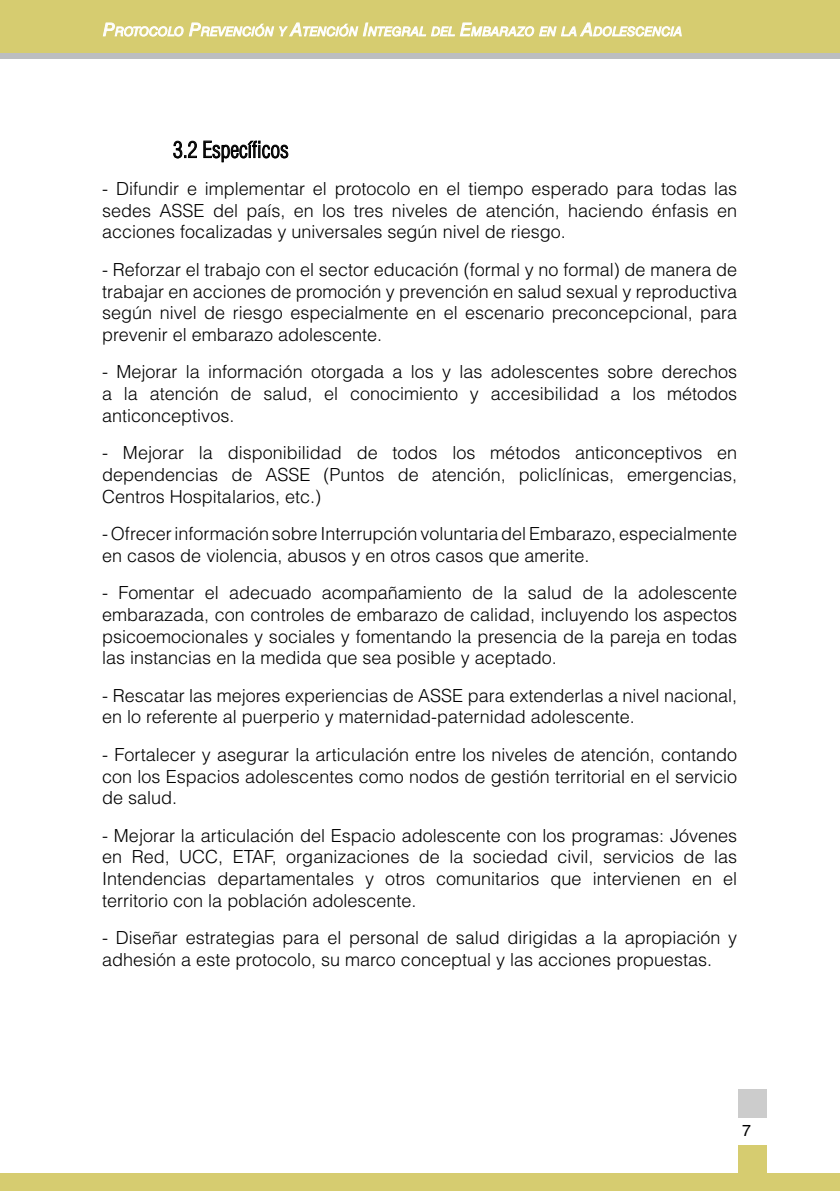
<style>
.page{position:relative;width:840px;height:1191px;background:#fff}
.page>*{position:absolute;margin:0;border:0;box-sizing:border-box;transform-origin:0 0}
.t1{font:300 condensed 22px "Helvetica LT Std";color:#000}
.t2{font:300 18px/21.6px "Helvetica LT Std";color:#000;text-align:justify}
.t3{font:16px "Helvetica LT Std";color:#000}
.t4{font:italic 12.6px "Helvetica LT Std";color:#fff}
.s1{font-size:18px}
</style>
<div class="page">
<div style="left:0;top:0;width:839px;height:55px;background:#d6cc70"></div>
<svg style="left:103px;top:23px;width:80px;height:14px"></svg>
<svg style="left:189px;top:22px;width:492px;height:15px"></svg>
<div style="left:737px;top:1089px;width:28px;height:28px;background:#ccc"></div>
<div style="left:0;top:54px;width:839px;height:5px;background:#bcbec0"></div>
<div style="left:0;top:1173px;width:839px;height:18px;background:#d6cc70"></div>
<div style="left:737px;top:1145px;width:28px;height:28px;background:#d6cc70"></div>
<svg style="left:173px;top:140px;width:24px;height:19px"></svg>
<svg style="left:203px;top:140px;width:86px;height:23px"></svg>
<p class="t4" style="left:103px;top:24px;width:580px"><span class="s1">P</span>ROTOCOLO <span class="s1">P</span>REVENCIÓN Y <span class="s1">A</span>TENCIÓN <span class="s1">I</span>NTEGRAL DEL <span class="s1">E</span>MBARAZO EN LA <span class="s1">A</span>DOLESCENCIA</p>
<p class="t1" style="left:173px;top:136px;width:117px">3.2 Específicos</p>
<p class="t2" style="left:102px;top:178px;width:636px">- Difundir e implementar el protocolo en el tiempo esperado para todas las sedes ASSE del país, en los tres niveles de atención, haciendo énfasis en acciones focalizadas y universales según nivel de riesgo.</p>
<p class="t2" style="left:102px;top:259px;width:636px">- Reforzar el trabajo con el sector educación (formal y no formal) de manera de trabajar en acciones de promoción y prevención en salud sexual y reproductiva según nivel de riesgo especialmente en el escenario preconcepcional, para prevenir el embarazo adolescente.</p>
<p class="t2" style="left:102px;top:361px;width:636px">- Mejorar la información otorgada a los y las adolescentes sobre derechos a la atención de salud, el conocimiento y accesibilidad a los métodos anticonceptivos.</p>
<p class="t2" style="left:102px;top:442px;width:636px">- Mejorar la disponibilidad de todos los métodos anticonceptivos en dependencias de ASSE (Puntos de atención, policlínicas, emergencias, Centros Hospitalarios, etc.)</p>
<p class="t2" style="left:102px;top:523px;width:636px">- Ofrecer información sobre Interrupción voluntaria del Embarazo, especialmente en casos de violencia, abusos y en otros casos que amerite.</p>
<p class="t2" style="left:102px;top:582px;width:636px">- Fomentar el adecuado acompañamiento de la salud de la adolescente embarazada, con controles de embarazo de calidad, incluyendo los aspectos psicoemocionales y sociales y fomentando la presencia de la pareja en todas las instancias en la medida que sea posible y aceptado.</p>
<p class="t2" style="left:102px;top:684px;width:636px">- Rescatar las mejores experiencias de ASSE para extenderlas a nivel nacional, en lo referente al puerperio y maternidad-paternidad adolescente.</p>
<p class="t2" style="left:102px;top:743px;width:636px">- Fortalecer y asegurar la articulación entre los niveles de atención, contando con los Espacios adolescentes como nodos de gestión territorial en el servicio de salud.</p>
<p class="t2" style="left:102px;top:824px;width:636px">- Mejorar la articulación del Espacio adolescente con los programas: Jóvenes en Red, UCC, ETAF, organizaciones de la sociedad civil, servicios de las Intendencias departamentales y otros comunitarios que intervienen en el territorio con la población adolescente.</p>
<p class="t2" style="left:102px;top:927px;width:636px">- Diseñar estrategias para el personal de salud dirigidas a la apropiación y adhesión a este protocolo, su marco conceptual y las acciones propuestas.</p>
<p class="t3" style="left:741px;top:1120px;width:10px">7</p>
</div>
